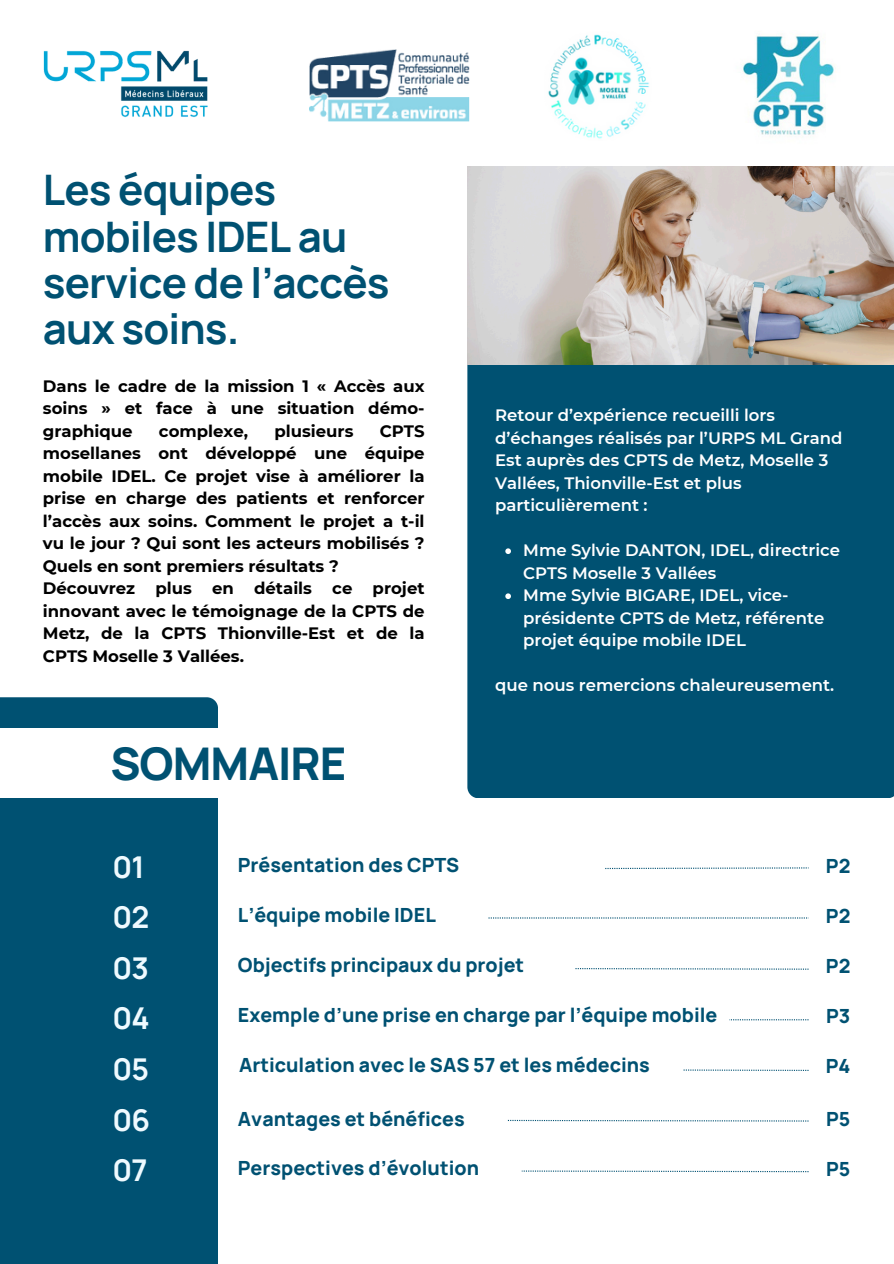
<style>
.page{position:relative;width:894px;height:1264px;background:#fff}
.page>*{position:absolute;margin:0;border:0;box-sizing:border-box;transform-origin:0 0}
.t1{font:800 45px "Manrope";letter-spacing:-.02em;color:#005172}
.t2{font:700 42px/46.2px "Manrope";letter-spacing:-.02em;color:#005172}
.t3{font:700 30px "Manrope";letter-spacing:-.02em;color:#effaff}
.t4{font:800 19.5px "Manrope";color:#005172}
.t5{font:700 16.5px/22.5px "Montserrat";color:#000;text-align:justify}
.t6{font:600 16.5px/22.5px "Montserrat";color:#fff}
</style>
<div class="page">
<div style="left:467px;top:364px;width:426px;height:433px;background:#005172"></div>
<img style="left:43px;top:50px;width:165px;height:68px">
<div style="left:0;top:697px;width:218px;height:566px;background:#005172"></div>
<div style="left:0;top:728px;width:360px;height:70px;background:#fff"></div>
<svg style="left:605px;top:867px;width:203px;height:2px"></svg>
<svg style="left:488px;top:917px;width:320px;height:1px"></svg>
<svg style="left:575px;top:968px;width:233px;height:1px"></svg>
<svg style="left:729px;top:1019px;width:79px;height:1px"></svg>
<svg style="left:683px;top:1069px;width:125px;height:1px"></svg>
<svg style="left:507px;top:1119px;width:301px;height:2px"></svg>
<svg style="left:521px;top:1170px;width:287px;height:2px"></svg>
<img style="left:467px;top:166px;width:426px;height:198px">
<img style="left:743px;top:34px;width:91px;height:101px">
<img style="left:548px;top:34px;width:101px;height:105px">
<img style="left:309px;top:49px;width:160px;height:72px">
<svg style="left:505px;top:548px;width:6px;height:6px"></svg>
<svg style="left:505px;top:593px;width:6px;height:6px"></svg>
<p class="t2" style="left:43px;top:167px;width:348px">Les équipes mobiles IDEL au service de l’accès aux soins.</p>
<p class="t5" style="left:43px;top:374px;width:383px">Dans le cadre de la mission 1 « Accès aux soins » et face à une situation démo&shy;graphique</p>
<p class="t5" style="left:159px;top:419px;width:91px">complexe,</p>
<p class="t5" style="left:274px;top:419px;width:80px">plusieurs</p>
<p class="t5" style="left:43px;top:419px;width:383px;text-align:left;text-indent:336px">CPTS mosellanes ont développé une équipe mobile IDEL. Ce projet vise à améliorer la prise en charge des patients et renforcer l’accès aux soins. Comment le projet a t-il vu le jour ? Qui sont les acteurs mobilisés ?<br>Quels en sont premiers résultats ?<br>Découvrez plus en détails ce projet innovant avec le témoignage de la CPTS de Metz, de la CPTS Thionville-Est et de la CPTS Moselle 3 Vallées.</p>
<h5 class="t1" style="left:110px;top:734px;width:237px">SOMMAIRE</h5>
<p class="t6" style="left:495px;top:404px;width:349px">Retour d’expérience recueilli lors d’échanges réalisés par l’URPS ML Grand Est auprès des CPTS de Metz, Moselle 3<br>Vallées, Thionville-Est et plus particulièrement :</p>
<h5 class="t6" style="left:523px;top:539px;width:318px">Mme Sylvie DANTON, IDEL, directrice<br>CPTS Moselle 3 Vallées</h5>
<h5 class="t6" style="left:523px;top:584px;width:302px">Mme Sylvie BIGARE, IDEL, vice&shy;présidente CPTS de Metz, référente projet équipe mobile IDEL</h5>
<p class="t6" style="left:495px;top:674px;width:340px">que nous remercions chaleureusement.</p>
<h4 class="t3" style="left:112px;top:846px;width:34px">01</h4>
<h3 class="t3" style="left:112px;top:897px;width:38px">02</h3>
<h4 class="t3" style="left:112px;top:948px;width:38px">03</h4>
<h3 class="t3" style="left:112px;top:998px;width:39px">04</h3>
<h4 class="t3" style="left:112px;top:1049px;width:38px">05</h4>
<h3 class="t3" style="left:112px;top:1099px;width:39px">06</h3>
<h4 class="t3" style="left:112px;top:1150px;width:37px">07</h4>
<p class="t4" style="left:238px;top:852px;width:223px">Présentation des CPTS</p>
<p class="t4" style="left:238px;top:902px;width:199px">L’équipe mobile IDEL</p>
<p class="t4" style="left:238px;top:952px;width:288px">Objectifs principaux du projet</p>
<p class="t4" style="left:238px;top:1002px;width:481px">Exemple d’une prise en charge par l’équipe mobile</p>
<p class="t4" style="left:239px;top:1052px;width:412px">Articulation avec le SAS 57 et les médecins</p>
<p class="t4" style="left:238px;top:1106px;width:228px">Avantages et bénéfices</p>
<h1 class="t4" style="left:238px;top:1155px;width:243px">Perspectives d’évolution</h1>
<h3 class="t4" style="left:825px;top:853px;width:26px">P2</h3>
<h4 class="t4" style="left:825px;top:903px;width:26px">P2</h4>
<h3 class="t4" style="left:825px;top:953px;width:26px">P2</h3>
<h4 class="t4" style="left:826px;top:1003px;width:26px">P3</h4>
<h3 class="t4" style="left:825px;top:1053px;width:26px">P4</h3>
<h4 class="t4" style="left:826px;top:1106px;width:26px">P5</h4>
<h3 class="t4" style="left:826px;top:1156px;width:26px">P5</h3>
</div>
